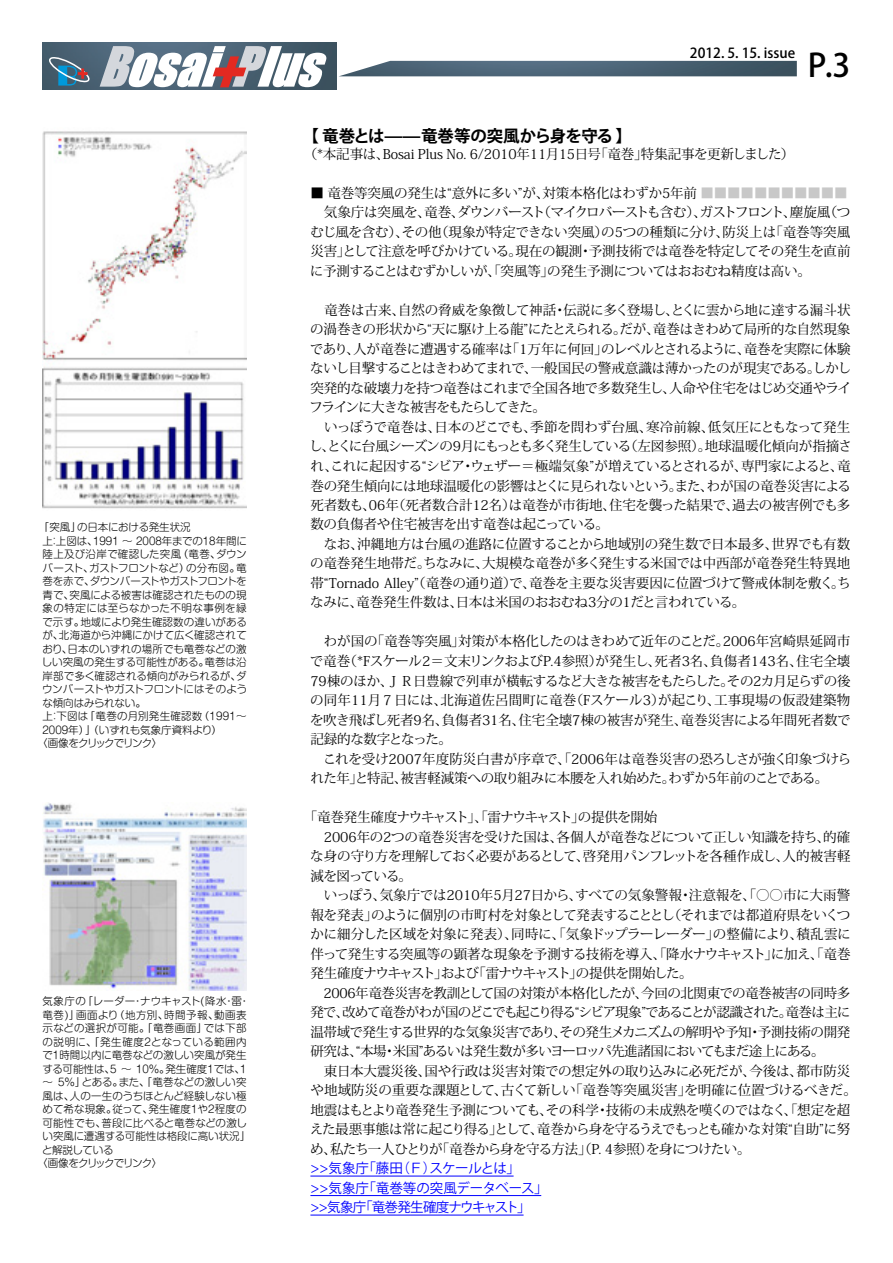
<style>
.page{position:relative;width:893px;height:1263px;background:#fff}
.page>*{position:absolute;margin:0;border:0;box-sizing:border-box;transform-origin:0 0}
.t1{font:500 31.95px "Koz Go Pro";color:#000}
.t2{font:700 16.5px "Koz Go Pr 6 N";letter-spacing:-.025em;color:#000}
.t3{font:500 13.8px "Koz Go Pro";color:#000}
.t4{font:13.5px/19.5px "Koz Min Pr 6 N";letter-spacing:-.02em;color:#000}
.t5{font:13.5px/19.5px "Koz Go Pr 6 N";letter-spacing:-.05em;color:#00f}
.t6{font:300 10.5px "Shin M Go Pro";color:#000}
.t7{font:300 10.5px "Shin M Go Pro";letter-spacing:.045em;color:#000}
.t8{font:300 10.5px "Shin M Go Pro";letter-spacing:-.095em;color:#000}
.t9{font:300 10.5px "Shin M Go Pro";letter-spacing:.025em;color:#000}
.t10{font:300 10.5px "Shin M Go Pro";letter-spacing:-.05em;color:#000}
.t11{font:300 10.5px "Shin M Go Pro";letter-spacing:.02em;color:#000}
.t12{font:300 10.5px "Shin M Go Pro";letter-spacing:.035em;color:#000}
.t13{font:300 10.5px "Shin M Go Pro";letter-spacing:.03em;color:#000}
.t14{font:300 10.5px "Shin M Go Pro";letter-spacing:-.025em;color:#000}
.t15{font:300 10.5px "Shin M Go Pro";letter-spacing:-.02em;color:#000}
.t16{font:300 10.5px "Shin M Go Pro";letter-spacing:-.035em;color:#000}
.s1{color:#c8c8c8}
</style>
<div class="page">
<img style="left:340px;top:61px;width:457px;height:15px">
<img style="left:43px;top:43px;width:293px;height:47px">
<svg style="left:48px;top:56px;width:42px;height:30px"></svg>
<svg style="left:100px;top:46px;width:226px;height:41px"></svg>
<img style="left:43px;top:131px;width:204px;height:378px">
<img style="left:43px;top:803px;width:204px;height:187px">
<hr style="left:310px;top:1176px;width:204px;height:1px;background:#00f">
<hr style="left:310px;top:1195px;width:231px;height:1px;background:#00f">
<hr style="left:310px;top:1215px;width:214px;height:1px;background:#00f">
<p class="t14" style="left:39px;top:519px;width:153px">「突風」の日本における発生状況</p>
<p class="t6" style="left:43px;top:532px;width:206px">上：上図は、1991 〜 2008年までの18年間に</p>
<p class="t11" style="left:43px;top:546px;width:206px">陸上及び沿岸で確認した突風（竜巻、ダウン</p>
<p class="t6" style="left:43px;top:559px;width:206px">バースト、ガストフロントなど）の分布図。竜</p>
<p class="t10" style="left:43px;top:573px;width:206px">巻を赤で、ダウンバーストやガストフロントを</p>
<p class="t6" style="left:43px;top:586px;width:206px">青で、突風による被害は確認されたものの現</p>
<p class="t13" style="left:43px;top:600px;width:206px">象の特定には至らなかった不明な事例を緑</p>
<p class="t6" style="left:43px;top:613px;width:206px">で示す。地域により発生確認数の違いがある</p>
<p class="t6" style="left:42px;top:627px;width:206px">が、北海道から沖縄にかけて広く確認されて</p>
<p class="t6" style="left:42px;top:640px;width:206px">おり、日本のいずれの場所でも竜巻などの激</p>
<p class="t6" style="left:42px;top:654px;width:206px">しい突風の発生する可能性がある。竜巻は沿</p>
<p class="t6" style="left:43px;top:667px;width:206px">岸部で多く確認される傾向がみられるが、ダ</p>
<p class="t6" style="left:42px;top:681px;width:207px">ウンバーストやガストフロントにはそのよう</p>
<p class="t15" style="left:43px;top:694px;width:105px">な傾向はみられない。</p>
<p class="t9" style="left:43px;top:708px;width:206px">上：下図は「竜巻の月別発生確認数（1991〜</p>
<p class="t6" style="left:43px;top:721px;width:181px">2009年）」（いずれも気象庁資料より）</p>
<p class="t8" style="left:37px;top:735px;width:127px">〈画像をクリックでリンク〉</p>
<p class="t6" style="left:43px;top:993px;width:209px">気象庁の「レーダー・ナウキャスト(降水・雷・</p>
<p class="t7" style="left:43px;top:1006px;width:206px">竜巻)」画面より（地方別、時間予報、動画表</p>
<p class="t12" style="left:43px;top:1020px;width:206px">示などの選択が可能。「竜巻画面」では下部</p>
<p class="t7" style="left:43px;top:1033px;width:206px">の説明に、「発生確度2となっている範囲内</p>
<p class="t6" style="left:43px;top:1047px;width:206px">で1時間以内に竜巻などの激しい突風が発生</p>
<p class="t6" style="left:42px;top:1060px;width:206px">する可能性は、5 〜 10％。発生確度1では、1</p>
<p class="t6" style="left:42px;top:1074px;width:206px">〜 5％」とある。また、「竜巻などの激しい突</p>
<p class="t6" style="left:43px;top:1087px;width:206px">風は、人の一生のうちほとんど経験しない極</p>
<p class="t6" style="left:43px;top:1101px;width:206px">めて希な現象。従って、発生確度１や2程度の</p>
<p class="t6" style="left:43px;top:1114px;width:206px">可能性でも、普段に比べると竜巻などの激し</p>
<p class="t6" style="left:43px;top:1128px;width:209px">い突風に遭遇する可能性は格段に高い状況」</p>
<p class="t16" style="left:42px;top:1141px;width:73px">と解説している</p>
<p class="t8" style="left:37px;top:1155px;width:127px">〈画像をクリックでリンク〉</p>
<p class="t3" style="left:690px;top:44px;width:107px">2012. 5. 15. issue</p>
<h1 class="t1" style="left:808px;top:45px;width:44px">P.3</h1>
<p class="t2" style="left:302px;top:127px;width:331px">【 竜巻とは——竜巻等の突風から身を守る 】</p>
<p class="t4" style="left:304px;top:145px;width:492px">（*本記事は、Bosai Plus No. 6/2010年11月15日号「竜巻」特集記事を更新しました）</p>
<p class="t4" style="left:310px;top:184px;width:542px">■ 竜巻等突風の発生は“意外に多い”が、対策本格化はわずか5年前 <span class="s1">■■■■■■■■■■■</span>　気象庁は突風を、竜巻、ダウンバースト（マイクロバーストも含む）、ガストフロント、塵旋風（つむじ風を含む）、その他（現象が特定できない突風）の5つの種類に分け、防災上は「竜巻等突風災害」として注意を呼びかけている。現在の観測・予測技術では竜巻を特定してその発生を直前に予測することはむずかしいが、「突風等」の発生予測についてはおおむね精度は高い。</p>
<p class="t4" style="left:309px;top:301px;width:544px">　竜巻は古来、自然の脅威を象徴して神話・伝説に多く登場し、とくに雲から地に達する漏斗状の渦巻きの形状から“天に駆け上る龍”にたとえられる。だが、竜巻はきわめて局所的な自然現象であり、人が竜巻に遭遇する確率は「1万年に何回」のレベルとされるように、竜巻を実際に体験ないし目撃することはきわめてまれで、一般国民の警戒意識は薄かったのが現実である。しかし突発的な破壊力を持つ竜巻はこれまで全国各地で多数発生し、人命や住宅をはじめ交通やライフラインに大きな被害をもたらしてきた。<br>　いっぽうで竜巻は、日本のどこでも、季節を問わず台風、寒冷前線、低気圧にともなって発生し、とくに台風シーズンの9月にもっとも多く発生している（左図参照）。地球温暖化傾向が指摘され、これに起因する“シビア・ウェザー＝極端気象”が増えているとされるが、専門家によると、竜巻の発生傾向には地球温暖化の影響はとくに見られないという。また、わが国の竜巻災害による死者数も、06年（死者数合計12名）は竜巻が市街地、住宅を襲った結果で、過去の被害例でも多数の負傷者や住宅被害を出す竜巻は起こっている。<br>　なお、沖縄地方は台風の進路に位置することから地域別の発生数で日本最多、世界でも有数の竜巻発生地帯だ。ちなみに、大規模な竜巻が多く発生する米国では中西部が竜巻発生特異地帯“Tornado Alley”（竜巻の通り道）で、竜巻を主要な災害要因に位置づけて警戒体制を敷く。ちなみに、竜巻発生件数は、日本は米国のおおむね3分の1だと言われている。</p>
<p class="t4" style="left:310px;top:632px;width:543px">　わが国の「竜巻等突風」対策が本格化したのはきわめて近年のことだ。2006年宮崎県延岡市で竜巻（*Fスケール2＝文末リンクおよびP.4参照）が発生し、死者3名、負傷者143名、住宅全壊79棟のほか、ＪＲ日豊線で列車が横転するなど大きな被害をもたらした。その2カ月足らずの後の同年11月７日には、北海道佐呂間町に竜巻（Fスケール3）が起こり、工事現場の仮設建築物を吹き飛ばし死者9名、負傷者31名、住宅全壊7棟の被害が発生、竜巻災害による年間死者数で記録的な数字となった。<br>　これを受け2007年度防災白書が序章で、「2006年は竜巻災害の恐ろしさが強く印象づけられた年」と特記、被害軽減策への取り組みに本腰を入れ始めた。わずか5年前のことである。</p>
<p class="t4" style="left:310px;top:808px;width:548px;text-indent:-6px">「竜巻発生確度ナウキャスト」、「雷ナウキャスト」の提供を開始<br>　2006年の2つの竜巻災害を受けた国は、各個人が竜巻などについて正しい知識を持ち、的確な身の守り方を理解しておく必要があるとして、啓発用パンフレットを各種作成し、人的被害軽減を図っている。<br>　いっぽう、気象庁では2010年5月27日から、すべての気象警報・注意報を、「○○市に大雨警報を発表」のように個別の市町村を対象として発表することとし（それまでは都道府県をいくつかに細分した区域を対象に発表）、同時に、「気象ドップラーレーダー」の整備により、積乱雲に伴って発生する突風等の顕著な現象を予測する技術を導入、「降水ナウキャスト」に加え、「竜巻発生確度ナウキャスト」および「雷ナウキャスト」の提供を開始した。<br>　2006年竜巻災害を教訓として国の対策が本格化したが、今回の北関東での竜巻被害の同時多発で、改めて竜巻がわが国のどこでも起こり得る“シビア現象”であることが認識された。竜巻は主に温帯域で発生する世界的な気象災害であり、その発生メカニズムの解明や予知・予測技術の開発研究は、“本場・米国”あるいは発生数が多いヨーロッパ先進諸国においてもまだ途上にある。<br>　東日本大震災後、国や行政は災害対策での想定外の取り込みに必死だが、今後は、都市防災や地域防災の重要な課題として、古くて新しい「竜巻等突風災害」を明確に位置づけるべきだ。地震はもとより竜巻発生予測についても、その科学・技術の未成熟を嘆くのではなく、「想定を超えた最悪事態は常に起こり得る」として、竜巻から身を守るうえでもっとも確かな対策“自助”に努め、私たち一人ひとりが「竜巻から身を守る方法」（P. 4参照）を身につけたい。</p>
<p class="t5" style="left:310px;top:1159px;width:239px">&gt;&gt;気象庁「藤田（Ｆ）スケールとは」<br>&gt;&gt;気象庁「竜巻等の突風データベース」&gt;&gt;気象庁「竜巻発生確度ナウキャスト」</p>
</div>
